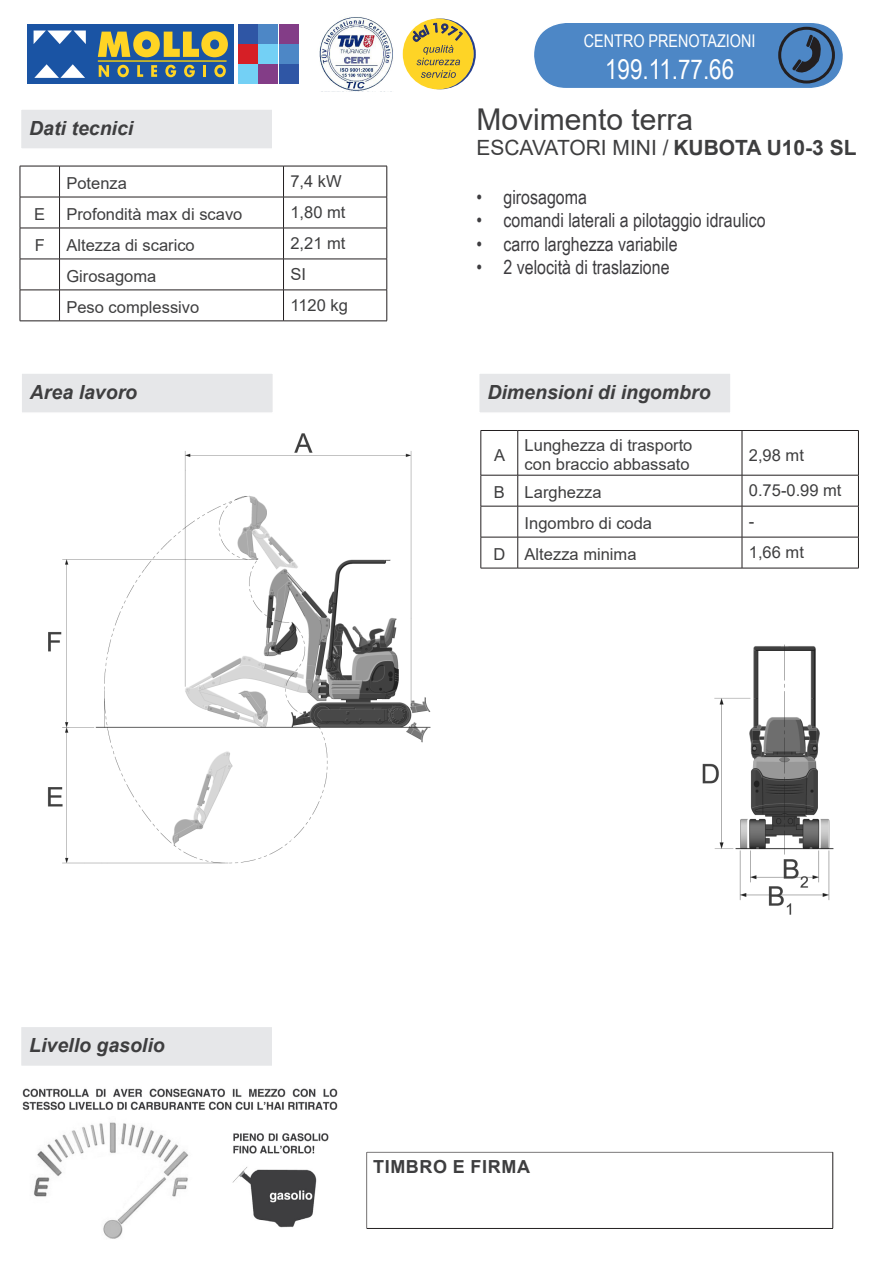
<style>
.page{position:relative;width:893px;height:1263px;background:#fff}
.page>*{position:absolute;margin:0;border:0;box-sizing:border-box;transform-origin:0 0}
.Tabella_-_Titolo{font:30px "Arial";color:#3e3e3f}
.t1{font:27.3px "Arial Narrow";color:#fff}
.Tabella_-_Titolo-2{font:21px "Arial";color:#3e3e3f}
.Tabella_-_Titolo-3{font:19.5px "Arial Narrow";color:#3e3d40}
.Tabella_-_Titolo-4{font:italic 700 19.5px "Arial";color:#3e3e3f}
.Tabella{font:700 18px "Arial";letter-spacing:.035em;color:#3e3e3f}
.t2{font:17.55px "Arial Narrow";color:#fff}
.Tabella-2{font:16.5px "Arial";color:#3e3e3f}
.s1{font-weight:700}
</style>
<div class="page">
<div style="left:533px;top:22px;width:310px;height:67px;background:#4d87c6;border-radius:33px"></div>
<div style="left:533px;top:22px;width:311px;height:67px;border:1px solid #fff;border-radius:33px"></div>
<svg style="left:792px;top:34px;width:34px;height:44px"></svg>
<div style="left:778px;top:27px;width:57px;height:57px;border:3px solid #231f20;border-radius:50%"></div>
<img style="left:319px;top:17px;width:74px;height:74px">
<div style="left:238px;top:24px;width:19px;height:19px;background:#2f56a5"></div>
<div style="left:279px;top:65px;width:19px;height:19px;background:#2f56a5"></div>
<div style="left:259px;top:24px;width:19px;height:19px;background:#4d87c6"></div>
<div style="left:279px;top:45px;width:19px;height:19px;background:#4d87c6"></div>
<div style="left:279px;top:24px;width:19px;height:19px;background:#833d87"></div>
<div style="left:259px;top:65px;width:19px;height:19px;background:#833d87"></div>
<div style="left:259px;top:45px;width:19px;height:19px;background:#73d0f5"></div>
<div style="left:238px;top:65px;width:19px;height:19px;background:#73d0f5"></div>
<div style="left:238px;top:45px;width:19px;height:19px;background:#d61f26"></div>
<div style="left:27px;top:24px;width:206px;height:60px;background:#1a54a4"></div>
<svg style="left:98px;top:31px;width:130px;height:26px"></svg>
<hr style="left:98px;top:60px;width:129px;height:2px;background:#fed304">
<svg style="left:34px;top:64px;width:51px;height:14px"></svg>
<svg style="left:34px;top:31px;width:52px;height:13px"></svg>
<svg style="left:99px;top:65px;width:10px;height:12px"></svg>
<svg style="left:117px;top:65px;width:12px;height:12px"></svg>
<svg style="left:137px;top:65px;width:6px;height:12px"></svg>
<svg style="left:151px;top:65px;width:6px;height:12px"></svg>
<svg style="left:165px;top:65px;width:11px;height:12px"></svg>
<svg style="left:184px;top:65px;width:11px;height:12px"></svg>
<svg style="left:203px;top:65px;width:3px;height:12px"></svg>
<svg style="left:214px;top:65px;width:12px;height:12px"></svg>
<div style="left:403px;top:19px;width:71px;height:70px;background:#fed426;border-radius:50%"></div>
<svg style="left:413px;top:23px;width:50px;height:55px"></svg>
<hr style="left:832px;top:1152px;width:1px;height:76px;background:#231f20">
<hr style="left:366px;top:1228px;width:467px;height:1px;background:#231f20">
<div style="left:365px;top:1150px;width:474px;height:86px;border:2px solid #fff"></div>
<div style="left:20px;top:108px;width:253px;height:42px;background:#e6e7e9;border:2px solid #fff"></div>
<hr style="left:20px;top:166px;width:40px;height:1px;background:#231f20">
<hr style="left:20px;top:166px;width:1px;height:31px;background:#231f20">
<hr style="left:60px;top:166px;width:223px;height:1px;background:#231f20">
<hr style="left:59px;top:166px;width:1px;height:31px;background:#231f20">
<hr style="left:283px;top:166px;width:104px;height:1px;background:#231f20">
<hr style="left:283px;top:166px;width:1px;height:31px;background:#231f20">
<hr style="left:387px;top:166px;width:1px;height:31px;background:#231f20">
<hr style="left:20px;top:197px;width:40px;height:1px;background:#231f20">
<hr style="left:20px;top:197px;width:1px;height:31px;background:#231f20">
<hr style="left:60px;top:197px;width:223px;height:1px;background:#231f20">
<hr style="left:59px;top:197px;width:1px;height:31px;background:#231f20">
<hr style="left:283px;top:197px;width:104px;height:1px;background:#231f20">
<hr style="left:283px;top:197px;width:1px;height:31px;background:#231f20">
<hr style="left:387px;top:197px;width:1px;height:31px;background:#231f20">
<hr style="left:20px;top:228px;width:40px;height:1px;background:#231f20">
<hr style="left:20px;top:228px;width:1px;height:31px;background:#231f20">
<hr style="left:60px;top:228px;width:223px;height:1px;background:#231f20">
<hr style="left:59px;top:228px;width:1px;height:31px;background:#231f20">
<hr style="left:283px;top:228px;width:104px;height:1px;background:#231f20">
<hr style="left:283px;top:228px;width:1px;height:31px;background:#231f20">
<hr style="left:387px;top:228px;width:1px;height:31px;background:#231f20">
<hr style="left:20px;top:259px;width:40px;height:1px;background:#231f20">
<hr style="left:20px;top:259px;width:1px;height:31px;background:#231f20">
<hr style="left:60px;top:259px;width:223px;height:1px;background:#231f20">
<hr style="left:59px;top:259px;width:1px;height:31px;background:#231f20">
<hr style="left:283px;top:259px;width:104px;height:1px;background:#231f20">
<hr style="left:283px;top:259px;width:1px;height:31px;background:#231f20">
<hr style="left:387px;top:259px;width:1px;height:31px;background:#231f20">
<hr style="left:20px;top:290px;width:40px;height:1px;background:#231f20">
<hr style="left:20px;top:290px;width:1px;height:31px;background:#231f20">
<hr style="left:60px;top:290px;width:223px;height:1px;background:#231f20">
<hr style="left:59px;top:290px;width:1px;height:31px;background:#231f20">
<hr style="left:283px;top:290px;width:104px;height:1px;background:#231f20">
<hr style="left:283px;top:290px;width:1px;height:31px;background:#231f20">
<hr style="left:387px;top:290px;width:1px;height:31px;background:#231f20">
<hr style="left:20px;top:321px;width:40px;height:1px;background:#231f20">
<hr style="left:60px;top:321px;width:223px;height:1px;background:#231f20">
<hr style="left:283px;top:321px;width:104px;height:1px;background:#231f20">
<hr style="left:481px;top:430px;width:37px;height:1px;background:#231f20">
<hr style="left:481px;top:431px;width:1px;height:44px;background:#231f20">
<hr style="left:518px;top:430px;width:224px;height:1px;background:#231f20">
<hr style="left:517px;top:431px;width:1px;height:44px;background:#231f20">
<hr style="left:742px;top:430px;width:117px;height:1px;background:#231f20">
<hr style="left:742px;top:431px;width:1px;height:44px;background:#231f20">
<hr style="left:858px;top:431px;width:1px;height:44px;background:#231f20">
<hr style="left:481px;top:475px;width:37px;height:1px;background:#231f20">
<hr style="left:481px;top:475px;width:1px;height:31px;background:#231f20">
<hr style="left:518px;top:475px;width:224px;height:1px;background:#231f20">
<hr style="left:517px;top:475px;width:1px;height:31px;background:#231f20">
<hr style="left:742px;top:475px;width:117px;height:1px;background:#231f20">
<hr style="left:742px;top:475px;width:1px;height:31px;background:#231f20">
<hr style="left:858px;top:475px;width:1px;height:31px;background:#231f20">
<hr style="left:481px;top:506px;width:37px;height:1px;background:#231f20">
<hr style="left:481px;top:506px;width:1px;height:31px;background:#231f20">
<hr style="left:518px;top:506px;width:224px;height:1px;background:#231f20">
<hr style="left:517px;top:506px;width:1px;height:31px;background:#231f20">
<hr style="left:742px;top:506px;width:117px;height:1px;background:#231f20">
<hr style="left:742px;top:506px;width:1px;height:31px;background:#231f20">
<hr style="left:858px;top:506px;width:1px;height:31px;background:#231f20">
<hr style="left:481px;top:537px;width:37px;height:1px;background:#231f20">
<hr style="left:481px;top:537px;width:1px;height:31px;background:#231f20">
<hr style="left:518px;top:537px;width:224px;height:1px;background:#231f20">
<hr style="left:517px;top:537px;width:1px;height:31px;background:#231f20">
<hr style="left:742px;top:537px;width:117px;height:1px;background:#231f20">
<hr style="left:742px;top:537px;width:1px;height:31px;background:#231f20">
<hr style="left:858px;top:537px;width:1px;height:31px;background:#231f20">
<hr style="left:481px;top:568px;width:37px;height:1px;background:#231f20">
<hr style="left:518px;top:568px;width:224px;height:1px;background:#231f20">
<hr style="left:742px;top:568px;width:117px;height:1px;background:#231f20">
<div style="left:478px;top:372px;width:254px;height:42px;background:#e6e7e9;border:2px solid #fff"></div>
<img style="left:22px;top:1088px;width:316px;height:151px">
<div style="left:20px;top:1025px;width:253px;height:42px;background:#e6e7e9;border:2px solid #fff"></div>
<div style="left:20px;top:372px;width:254px;height:42px;background:#e6e7e9;border:2px solid #fff"></div>
<img style="left:47px;top:433px;width:384px;height:431px">
<img style="left:702px;top:644px;width:132px;height:271px">
<p class="Tabella_-_Titolo-4" style="left:29px;top:115px;width:106px">Dati tecnici</p>
<p class="Tabella-2" style="left:66px;top:172px;width:62px">Potenza</p>
<p class="Tabella-2" style="left:290px;top:169px;width:53px">7,4 kW</p>
<p class="Tabella-2" style="left:34px;top:203px;width:13px">E</p>
<p class="Tabella-2" style="left:66px;top:203px;width:178px">Profondità max di scavo</p>
<p class="Tabella-2" style="left:290px;top:200px;width:57px">1,80 mt</p>
<p class="Tabella-2" style="left:35px;top:234px;width:12px">F</p>
<p class="Tabella-2" style="left:66px;top:234px;width:130px">Altezza di scarico</p>
<p class="Tabella-2" style="left:290px;top:231px;width:57px">2,21 mt</p>
<p class="Tabella-2" style="left:66px;top:265px;width:91px">Girosagoma</p>
<p class="Tabella-2" style="left:290px;top:262px;width:17px">SI</p>
<p class="Tabella-2" style="left:66px;top:296px;width:134px">Peso complessivo</p>
<p class="Tabella-2" style="left:290px;top:293px;width:59px">1120 kg</p>
<p class="Tabella_-_Titolo-4" style="left:30px;top:379px;width:109px">Area lavoro</p>
<p class="t2" style="left:584px;top:28px;width:173px">CENTRO PRENOTAZIONI</p>
<p class="t1" style="left:605px;top:50px;width:131px">199.11.77.66</p>
<p class="Tabella_-_Titolo" style="left:476px;top:99px;width:218px">Movimento terra</p>
<p class="Tabella_-_Titolo-2" style="left:476px;top:134px;width:382px">ESCAVATORI MINI / <span class="s1">KUBOTA U10-3 SL</span></p>
<p class="Tabella_-_Titolo-3" style="left:476px;top:183px;width:112px">• girosagoma</p>
<p class="Tabella_-_Titolo-3" style="left:476px;top:206px;width:291px">• comandi laterali a pilotaggio idraulico</p>
<p class="Tabella_-_Titolo-3" style="left:476px;top:230px;width:203px">• carro larghezza variabile</p>
<p class="Tabella_-_Titolo-3" style="left:476px;top:253px;width:195px">• 2 velocità di traslazione</p>
<p class="Tabella_-_Titolo-4" style="left:487px;top:379px;width:225px">Dimensioni di ingombro</p>
<p class="Tabella-2" style="left:494px;top:443px;width:13px">A</p>
<p class="Tabella-2" style="left:525px;top:434px;width:169px">Lunghezza di trasporto</p>
<p class="Tabella-2" style="left:525px;top:453px;width:167px">con braccio abbassato</p>
<p class="Tabella-2" style="left:749px;top:443px;width:57px">2,98 mt</p>
<p class="Tabella-2" style="left:494px;top:481px;width:13px">B</p>
<p class="Tabella-2" style="left:525px;top:481px;width:79px">Larghezza</p>
<p class="Tabella-2" style="left:749px;top:479px;width:94px">0.75-0.99 mt</p>
<p class="Tabella-2" style="left:525px;top:512px;width:129px">Ingombro di coda</p>
<p class="Tabella-2" style="left:749px;top:510px;width:7px">-</p>
<p class="Tabella-2" style="left:493px;top:543px;width:13px">D</p>
<p class="Tabella-2" style="left:525px;top:543px;width:113px">Altezza minima</p>
<p class="Tabella-2" style="left:749px;top:540px;width:57px">1,66 mt</p>
<p class="Tabella_-_Titolo-4" style="left:29px;top:1032px;width:137px">Livello gasolio</p>
<p class="Tabella" style="left:373px;top:1154px;width:158px">TIMBRO E FIRMA</p>
</div>
